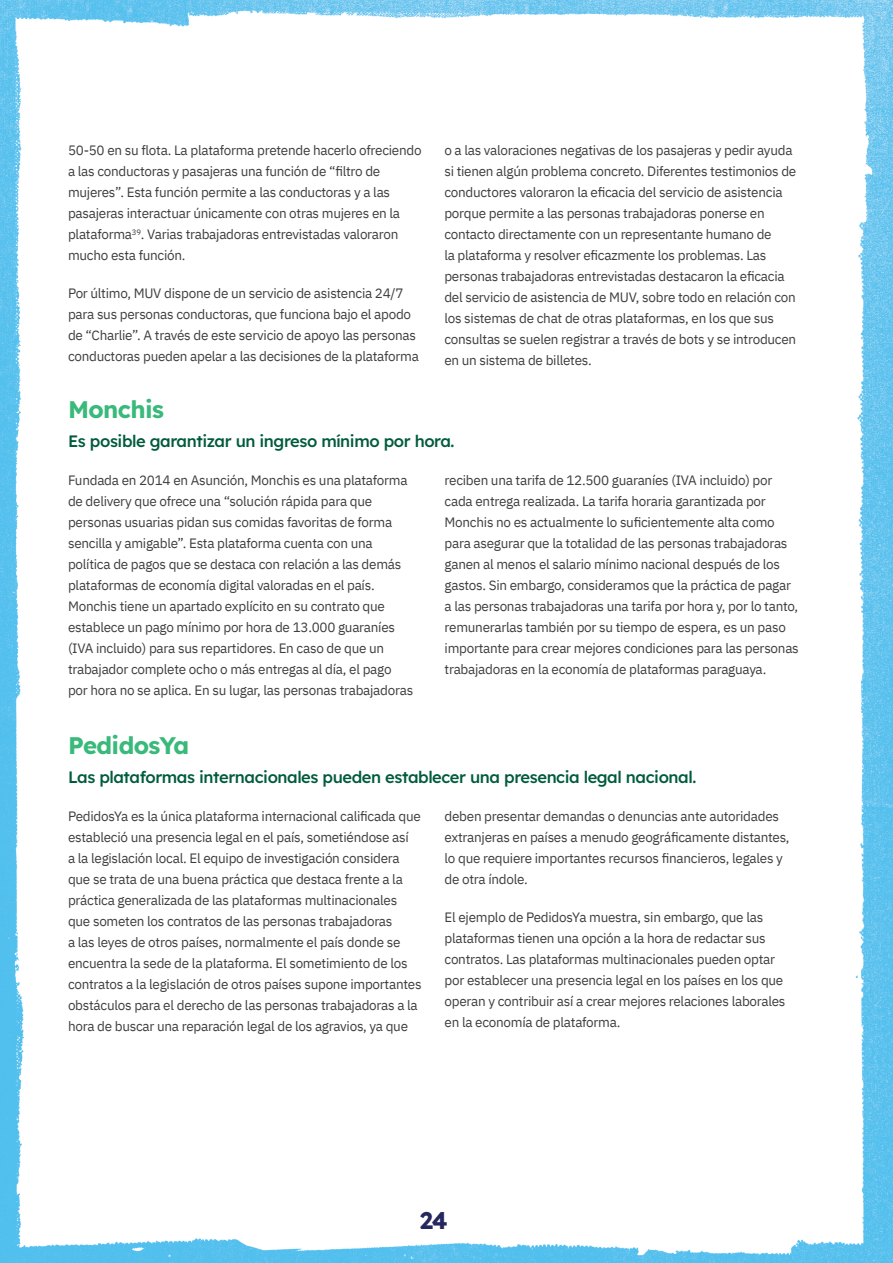
<style>
.page{position:relative;width:893px;height:1263px;background:#fff}
.page>*{position:absolute;margin:0;border:0;box-sizing:border-box;transform-origin:0 0}
.Body_Text{font:700 24px "Lexend";letter-spacing:-.025em;color:#39b97a}
.t1{font:700 24px "Lexend Deca";color:#25275f}
.Body_Text-2{font:500 16.5px "Lexend";letter-spacing:-.025em;color:#005b3e}
.Body_Text-3{font:13.5px/21px "IBM Plex Sans";letter-spacing:-.02em;color:#3e3e3f}
</style>
<div class="page">
<img style="left:0;top:0;width:893px;height:1263px">
<p class="Body_Text-3" style="left:68px;top:139px;width:355px">50-50 en su flota. La plataforma pretende hacerlo ofreciendo a las conductoras y pasajeras una función de “filtro de mujeres”. Esta función permite a las conductoras y a las pasajeras interactuar únicamente con otras mujeres en la plataforma<sup>39</sup>. Varias trabajadoras entrevistadas valoraron mucho esta función.</p>
<p class="Body_Text-3" style="left:68px;top:282px;width:352px">Por último, MUV dispone de un servicio de asistencia 24/7 para sus personas conductoras, que funciona bajo el apodo de “Charlie”. A través de este servicio de apoyo las personas conductoras pueden apelar a las decisiones de la plataforma</p>
<p class="Body_Text-3" style="left:444px;top:139px;width:354px">o a las valoraciones negativas de los pasajeras y pedir ayuda si tienen algún problema concreto. Diferentes testimonios de conductores valoraron la eficacia del servicio de asistencia porque permite a las personas trabajadoras ponerse en contacto directamente con un representante humano de<br>la plataforma y resolver eficazmente los problemas. Las personas trabajadoras entrevistadas destacaron la eficacia del servicio de asistencia de MUV, sobre todo en relación con los sistemas de chat de otras plataformas, en los que sus consultas se suelen registrar a través de bots y se introducen en un sistema de billetes.</p>
<p class="Body_Text" style="left:68px;top:392px;width:97px">Monchis</p>
<p class="Body_Text-2" style="left:68px;top:430px;width:388px">Es posible garantizar un ingreso mínimo por hora.</p>
<p class="Body_Text-3" style="left:68px;top:469px;width:347px">Fundada en 2014 en Asunción, Monchis es una plataforma de delivery que ofrece una “solución rápida para que personas usuarias pidan sus comidas favoritas de forma sencilla y amigable”. Esta plataforma cuenta con una política de pagos que se destaca con relación a las demás plataformas de economía digital valoradas en el país.<br>Monchis tiene un apartado explícito en su contrato que establece un pago mínimo por hora de 13.000 guaraníes (IVA incluido) para sus repartidores. En caso de que un trabajador complete ocho o más entregas al día, el pago por hora no se aplica. En su lugar, las personas trabajadoras</p>
<p class="Body_Text-3" style="left:445px;top:469px;width:356px">reciben una tarifa de 12.500 guaraníes (IVA incluido) por cada entrega realizada. La tarifa horaria garantizada por Monchis no es actualmente lo suficientemente alta como para asegurar que la totalidad de las personas trabajadoras ganen al menos el salario mínimo nacional después de los gastos. Sin embargo, consideramos que la práctica de pagar a las personas trabajadoras una tarifa por hora y, por lo tanto, remunerarlas también por su tiempo de espera, es un paso importante para crear mejores condiciones para las personas trabajadoras en la economía de plataformas paraguaya.</p>
<p class="Body_Text" style="left:68px;top:728px;width:123px">PedidosYa</p>
<p class="Body_Text-2" style="left:68px;top:765px;width:630px">Las plataformas internacionales pueden establecer una presencia legal nacional.</p>
<p class="Body_Text-3" style="left:68px;top:805px;width:355px">PedidosYa es la única plataforma internacional calificada que estableció una presencia legal en el país, sometiéndose así<br>a la legislación local. El equipo de investigación considera que se trata de una buena práctica que destaca frente a la práctica generalizada de las plataformas multinacionales que someten los contratos de las personas trabajadoras<br>a las leyes de otros países, normalmente el país donde se encuentra la sede de la plataforma. El sometimiento de los contratos a la legislación de otros países supone importantes obstáculos para el derecho de las personas trabajadoras a la hora de buscar una reparación legal de los agravios, ya que</p>
<p class="Body_Text-3" style="left:445px;top:805px;width:346px">deben presentar demandas o denuncias ante autoridades extranjeras en países a menudo geográficamente distantes, lo que requiere importantes recursos financieros, legales y de otra índole.</p>
<p class="Body_Text-3" style="left:445px;top:906px;width:342px">El ejemplo de PedidosYa muestra, sin embargo, que las plataformas tienen una opción a la hora de redactar sus contratos. Las plataformas multinacionales pueden optar por establecer una presencia legal en los países en los que operan y contribuir así a crear mejores relaciones laborales en la economía de plataforma.</p>
<h1 class="t1" style="left:420px;top:1203px;width:29px">24</h1>
</div>
